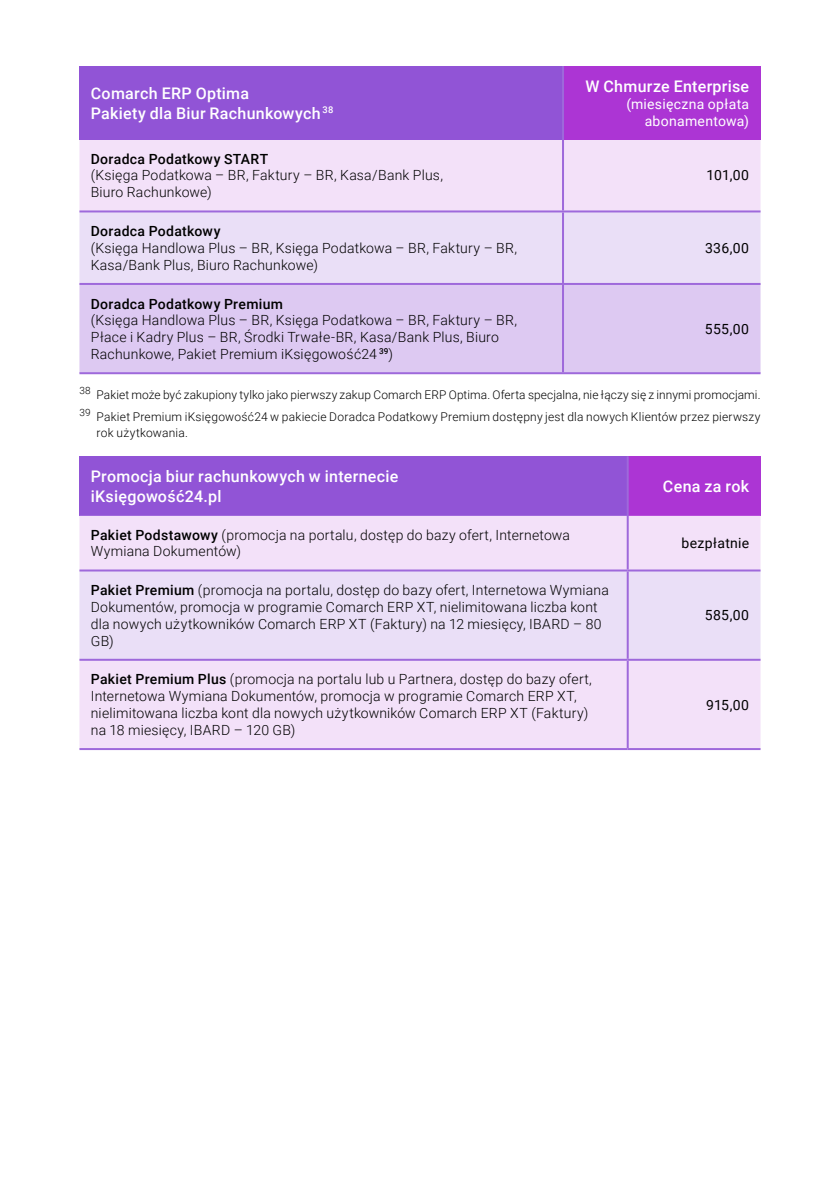
<style>
.page{position:relative;width:840px;height:1191px;background:#fff}
.page>*{position:absolute;margin:0;border:0;box-sizing:border-box;transform-origin:0 0}
.t1{font:500 16px/19.2px "Roboto";letter-spacing:.02em;color:#fff}
.t2{font:300 14px/16.8px "Roboto";letter-spacing:.015em;color:#000}
.t3{font:500 14px "Roboto";letter-spacing:.02em;color:#000}
.t4{font:14px "Roboto";letter-spacing:.025em;color:#000}
.t5{font:14px/16.8px "Roboto";letter-spacing:.02em;color:#fff;text-align:right}
.t6{font:300 12px/21.6px "Roboto";letter-spacing:.015em;color:#000}
.s1{font-weight:500}
</style>
<div class="page">
<div style="left:79px;top:66px;width:483px;height:74px;background:#9154d6"></div>
<div style="left:562px;top:66px;width:198px;height:74px;background:#ac35d4"></div>
<div style="left:79px;top:140px;width:681px;height:70px;background:#f3e1f9"></div>
<div style="left:79px;top:212px;width:681px;height:71px;background:#eadff7"></div>
<div style="left:79px;top:285px;width:681px;height:87px;background:#ddc9f2"></div>
<hr style="left:561px;top:66px;width:2px;height:74px;background:#9e69db">
<hr style="left:561px;top:140px;width:2px;height:70px;background:#9e69db">
<hr style="left:79px;top:210px;width:483px;height:2px;background:#9e69db">
<hr style="left:562px;top:210px;width:198px;height:2px;background:#9e69db">
<hr style="left:561px;top:212px;width:2px;height:71px;background:#9e69db">
<hr style="left:562px;top:283px;width:198px;height:2px;background:#9e69db">
<hr style="left:562px;top:372px;width:198px;height:2px;background:#9e69db">
<hr style="left:561px;top:285px;width:2px;height:87px;background:#9e69db">
<hr style="left:79px;top:283px;width:483px;height:2px;background:#9e69db">
<hr style="left:79px;top:372px;width:483px;height:2px;background:#9e69db">
<div style="left:79px;top:456px;width:548px;height:60px;background:#9154d6"></div>
<div style="left:627px;top:456px;width:133px;height:60px;background:#ac35d4"></div>
<div style="left:79px;top:516px;width:681px;height:232px;background:#f3e1f9"></div>
<div style="left:79px;top:571px;width:681px;height:88px;background:#eadff7"></div>
<hr style="left:626px;top:456px;width:2px;height:60px;background:#9e69db">
<hr style="left:79px;top:659px;width:548px;height:2px;background:#9e69db">
<hr style="left:626px;top:516px;width:2px;height:53px;background:#9e69db">
<hr style="left:627px;top:659px;width:133px;height:2px;background:#9e69db">
<hr style="left:626px;top:661px;width:2px;height:87px;background:#9e69db">
<hr style="left:79px;top:569px;width:548px;height:2px;background:#9e69db">
<hr style="left:79px;top:748px;width:548px;height:2px;background:#9e69db">
<hr style="left:627px;top:569px;width:133px;height:2px;background:#9e69db">
<hr style="left:626px;top:571px;width:2px;height:88px;background:#9e69db">
<hr style="left:627px;top:748px;width:133px;height:2px;background:#9e69db">
<p class="t1" style="left:91px;top:83px;width:244px">Comarch ERP Optima<br>Pakiety dla Biur Rachunkowych <sup>38</sup></p>
<p class="t1" style="left:585px;top:76px;width:165px">W Chmurze Enterprise</p>
<p class="t5" style="left:626px;top:95px;width:124px">(miesięczna opłata abonamentowa)</p>
<p class="t3" style="left:91px;top:149px;width:179px">Doradca Podatkowy START</p>
<p class="t2" style="left:91px;top:167px;width:353px">(Księga Podatkowa – BR, Faktury – BR, Kasa/Bank Plus,<br>Biuro Rachunkowe)</p>
<p class="t4" style="left:706px;top:166px;width:44px">101,00</p>
<p class="t3" style="left:91px;top:221px;width:131px">Doradca Podatkowy</p>
<p class="t2" style="left:91px;top:239px;width:427px">(Księga Handlowa Plus – BR, Księga Podatkowa – BR, Faktury – BR,<br>Kasa/Bank Plus, Biuro Rachunkowe)</p>
<p class="t4" style="left:704px;top:238px;width:46px">336,00</p>
<p class="t3" style="left:91px;top:294px;width:194px">Doradca Podatkowy Premium</p>
<p class="t2" style="left:91px;top:311px;width:427px">(Księga Handlowa Plus – BR, Księga Podatkowa – BR, Faktury – BR,<br>Płace i Kadry Plus – BR, Środki Trwałe-BR, Kasa/Bank Plus, Biuro<br>Rachunkowe, Pakiet Premium iKsięgowość24 <sup>39</sup>)</p>
<p class="t4" style="left:704px;top:319px;width:46px">555,00</p>
<p class="t6" style="left:79px;top:384px;width:682px"><sup>38</sup> Pakiet może być zakupiony tylko jako pierwszy zakup Comarch ERP Optima. Oferta specjalna, nie łączy się z innymi promocjami.<br><sup>39</sup> Pakiet Premium iKsięgowość24 w pakiecie Doradca Podatkowy Premium dostępny jest dla nowych Klientów przez pierwszy</p>
<p class="t6" style="left:96px;top:421px;width:93px">rok użytkowania.</p>
<p class="t1" style="left:91px;top:466px;width:309px">Promocja biur rachunkowych w internecie iKsięgowość24.pl</p>
<p class="t1" style="left:662px;top:476px;width:88px">Cena za rok</p>
<p class="t2" style="left:91px;top:525px;width:480px"><span class="s1">Pakiet Podstawowy</span> (promocja na portalu, dostęp do bazy ofert, Internetowa<br>Wymiana Dokumentów)</p>
<p class="t4" style="left:681px;top:533px;width:69px">bezpłatnie</p>
<p class="t2" style="left:91px;top:581px;width:519px"><span class="s1">Pakiet Premium</span> (promocja na portalu, dostęp do bazy ofert, Internetowa Wymiana Dokumentów, promocja w programie Comarch ERP XT, nielimitowana liczba kont dla nowych użytkowników Comarch ERP XT (Faktury) na 12 miesięcy, IBARD – 80<br>GB)</p>
<p class="t4" style="left:704px;top:605px;width:46px">585,00</p>
<p class="t2" style="left:91px;top:670px;width:502px"><span class="s1">Pakiet Premium Plus</span> (promocja na portalu lub u Partnera, dostęp do bazy ofert, Internetowa Wymiana Dokumentów, promocja w programie Comarch ERP XT, nielimitowana liczba kont dla nowych użytkowników Comarch ERP XT (Faktury) na 18 miesięcy, IBARD – 120 GB)</p>
<p class="t4" style="left:705px;top:695px;width:45px">915,00</p>
</div>
